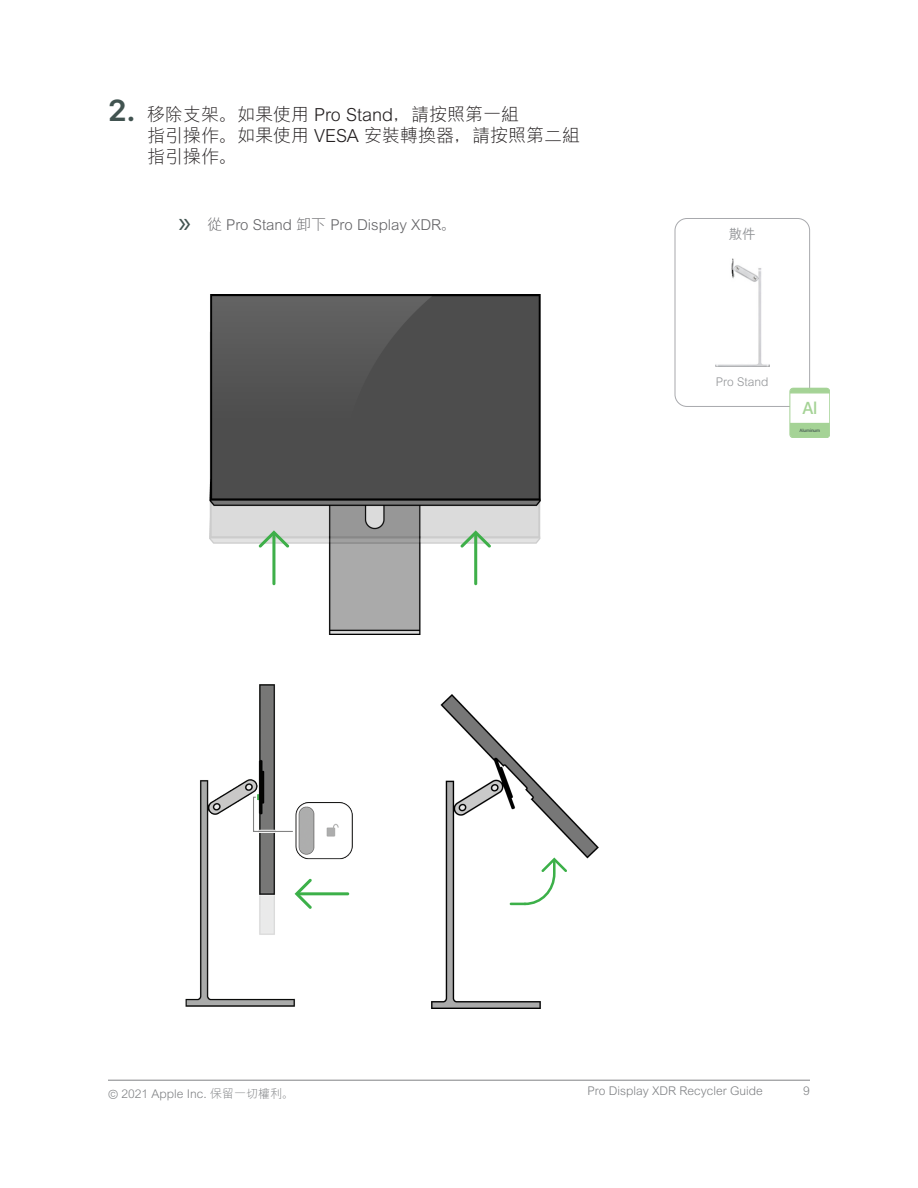
<style>
.page{position:relative;width:918px;height:1188px;background:#fff}
.page>*{position:absolute;margin:0;border:0;box-sizing:border-box;transform-origin:0 0}
.t1{font:300 18px/21px "M Hei HK";color:#231f20}
.t2{font:500 17.25px "SF Hello";color:#a5d396}
.t3{font:300 15px "M Hei HK";color:#636366}
.Heading_3{font:500 13.5px "M Hei HK";color:#939598}
.t4{font:300 12px "M Hei HK";color:#808285}
.Fraction_description{font:300 12px "M Hei HK";color:#939598}
.t5{font:500 4.65px "SF Hello";letter-spacing:-.02em;color:#41524f}
.s1{font-family:"SF Hello";font-weight:600;font-size:30px;color:#415350}
.s2{font-family:"Myriad Pro";font-weight:400;font-size:30px;color:#415350}
.s3{font-family:"SF Hello"}
</style>
<div class="page">
<hr style="left:108px;top:1080px;width:702px;height:1px;background:#808285">
<img style="left:209px;top:295px;width:331px;height:339px">
<svg style="left:259px;top:530px;width:30px;height:18px"></svg>
<hr style="left:272px;top:533px;width:3px;height:52px;background:#3eaf49;border-radius:2px">
<svg style="left:460px;top:530px;width:31px;height:18px"></svg>
<hr style="left:474px;top:533px;width:3px;height:52px;background:#3eaf49;border-radius:2px">
<img style="left:185px;top:684px;width:167px;height:323px">
<svg style="left:295px;top:879px;width:17px;height:30px"></svg>
<hr style="left:297px;top:892px;width:52px;height:3px;background:#3cb049;border-radius:2px">
<img style="left:431px;top:694px;width:168px;height:314px">
<svg style="left:510px;top:858px;width:57px;height:47px"></svg>
<div style="left:675px;top:218px;width:135px;height:189px;border:1px solid #a8a9ad;border-radius:12px"></div>
<img style="left:716px;top:259px;width:53px;height:108px">
<div style="left:790px;top:393px;width:40px;height:32px;background:#fff"></div>
<svg style="left:790px;top:422px;width:40px;height:16px"></svg>
<svg style="left:790px;top:388px;width:40px;height:6px"></svg>
<div style="left:790px;top:388px;width:40px;height:50px;border:1px solid #a5d396;border-radius:3px"></div>
<p class="t1" style="left:147px;top:103px;width:435px;text-indent:-39px"><span class="s1">2.</span> 移除支架。如果使用 Pro Stand，請按照第一組<br>指引操作。如果使用 VESA 安裝轉換器，請按照第二組指引操作。</p>
<p class="t3" style="left:178px;top:214px;width:279px"><span class="s2">»</span> 從 Pro Stand 卸下 Pro Display XDR。</p>
<p class="Heading_3" style="left:729px;top:224px;width:28px">散件</p>
<p class="Fraction_description" style="left:716px;top:373px;width:54px">Pro Stand</p>
<p class="t2" style="left:802px;top:398px;width:17px">Al</p>
<p class="t5" style="left:800px;top:427px;width:22px">Aluminum</p>
<p class="t4" style="left:108px;top:1085px;width:188px"><span class="s3">©</span> 2021 Apple Inc. 保留一切權利。</p>
<p class="t4" style="left:588px;top:1082px;width:177px">Pro Display XDR Recycler Guide</p>
<p class="t4" style="left:803px;top:1082px;width:8px">9</p>
</div>
